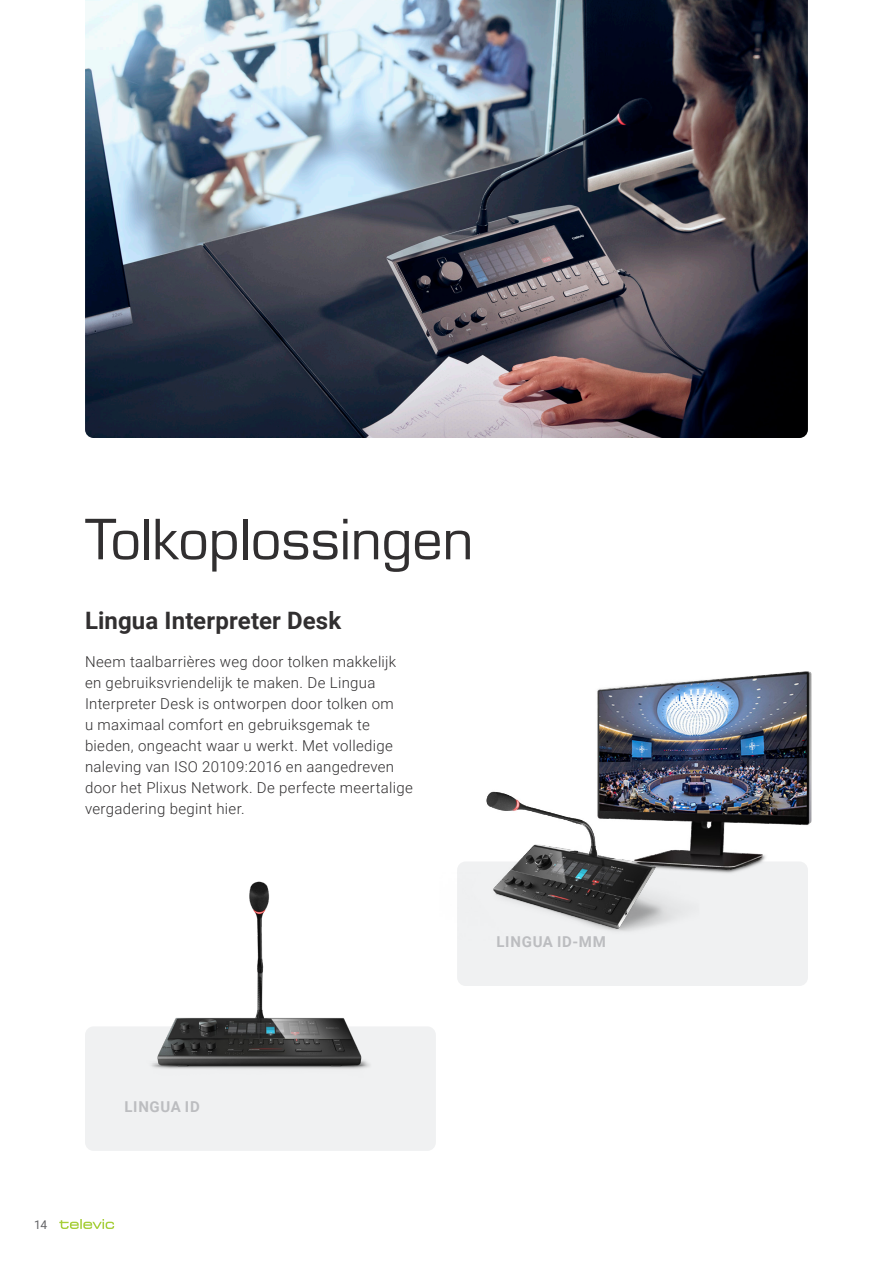
<style>
.page{position:relative;width:893px;height:1263px;background:#fff}
.page>*{position:absolute;margin:0;border:0;box-sizing:border-box;transform-origin:0 0}
.H1_-_Large_title{font:54px "Eurostile LT Std";letter-spacing:-.005em;color:#312f30}
.H3_-_title{font:700 24px "Roboto";letter-spacing:.005em;color:#312f30}
.P_-_Normal_text{font:300 15px/21px "Roboto";letter-spacing:.02em;color:#312f30}
.P_-_line_suggestion{font:700 15px "Roboto";letter-spacing:.05em;color:#bcbdc0}
.t1{font:12px "Roboto";color:#636366}
</style>
<div class="page">
<img style="left:85px;top:0;width:723px;height:438px">
<div style="left:457px;top:861px;width:351px;height:125px;background:#f0f1f2;border-radius:9px"></div>
<div style="left:85px;top:1026px;width:351px;height:125px;background:#f0f1f2;border-radius:9px"></div>
<img style="left:151px;top:881px;width:219px;height:188px">
<img style="left:459px;top:671px;width:353px;height:260px">
<svg style="left:59px;top:1219px;width:55px;height:10px"></svg>
<p class="H1_-_Large_title" style="left:85px;top:507px;width:390px">Tolkoplossingen</p>
<p class="H3_-_title" style="left:85px;top:603px;width:258px">Lingua Interpreter Desk</p>
<p class="P_-_Normal_text" style="left:85px;top:650px;width:329px">Neem taalbarrières weg door tolken makkelijk en gebruiksvriendelijk te maken. De Lingua Interpreter Desk is ontworpen door tolken om<br>u maximaal comfort en gebruiksgemak te bieden, ongeacht waar u werkt. Met volledige naleving van ISO 20109:2016 en aangedreven door het Plixus Network. De perfecte meertalige vergadering begint hier.</p>
<p class="P_-_line_suggestion" style="left:497px;top:932px;width:111px">LINGUA ID-MM</p>
<p class="t1" style="left:34px;top:1216px;width:15px">14</p>
<p class="P_-_line_suggestion" style="left:124px;top:1096px;width:77px">LINGUA ID</p>
</div>
